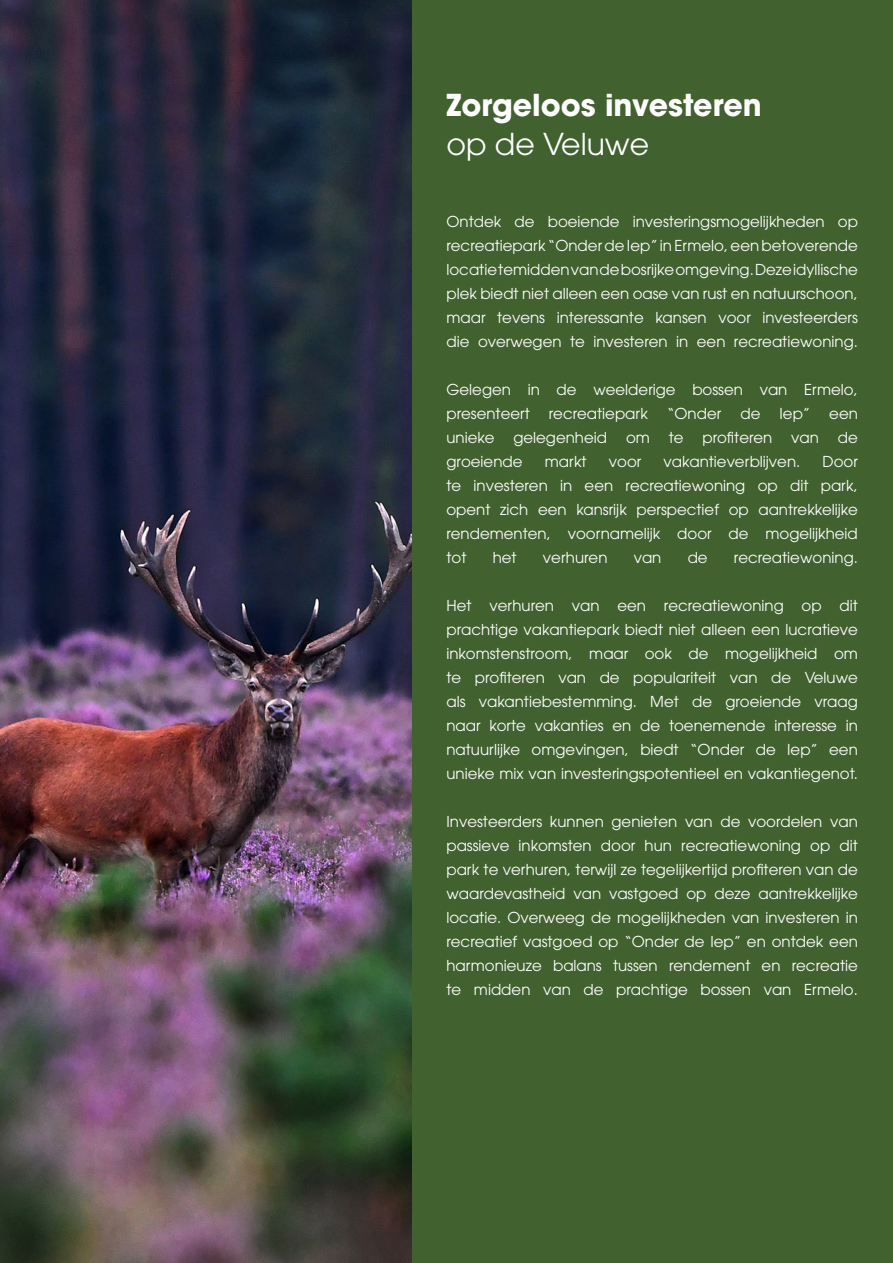
<style>
.page{position:relative;width:893px;height:1263px;background:#fff}
.page>*{position:absolute;margin:0;border:0;box-sizing:border-box;transform-origin:0 0}
.t1{font:700 30px "ITC Avant Garde Pro";color:#fff}
.t2{font:30px "ITC Avant Garde Pro";color:#fff}
.t3{font:15px/24px "ITC Avant Garde Pro";color:#fff;text-align:justify}
</style>
<div class="page">
<div style="left:411px;top:0;width:482px;height:1263px;background:#41612f"></div>
<img style="left:0;top:0;width:411px;height:1263px">
<p class="t1" style="left:446px;top:85px;width:317px">Zorgeloos investeren</p>
<p class="t2" style="left:446px;top:125px;width:204px">op de Veluwe</p>
<p class="t3" style="left:446px;top:209px;width:413px">Ontdek de boeiende investeringsmogelijkheden op recreatiepark “Onder de Iep” in Ermelo, een betoverende locatie temidden van de bosrijke omgeving. Deze idyllische plek biedt niet alleen een oase van rust en natuurschoon, maar tevens interessante kansen voor investeerders die overwegen te investeren in een recreatiewoning.</p>
<p class="t3" style="left:446px;top:377px;width:413px">Gelegen in de weelderige bossen van Ermelo, presenteert</p>
<p class="t3" style="left:549px;top:401px;width:101px">recreatiepark</p>
<p class="t3" style="left:667px;top:401px;width:56px">“Onder</p>
<p class="t3" style="left:740px;top:401px;width:22px">de</p>
<p class="t3" style="left:779px;top:401px;width:32px">Iep”</p>
<p class="t3" style="left:829px;top:401px;width:30px">een</p>
<p class="t3" style="left:446px;top:425px;width:49px">unieke</p>
<p class="t3" style="left:513px;top:425px;width:95px">gelegenheid</p>
<p class="t3" style="left:626px;top:425px;width:25px">om</p>
<p class="t3" style="left:669px;top:425px;width:16px">te</p>
<p class="t3" style="left:702px;top:425px;width:71px">profiteren</p>
<p class="t3" style="left:791px;top:425px;width:29px">van</p>
<p class="t3" style="left:838px;top:425px;width:22px">de</p>
<p class="t3" style="left:446px;top:449px;width:78px">groeiende</p>
<p class="t3" style="left:545px;top:449px;width:43px">markt</p>
<p class="t3" style="left:609px;top:449px;width:34px">voor</p>
<p class="t3" style="left:664px;top:449px;width:138px">vakantieverblijven.</p>
<p class="t3" style="left:446px;top:449px;width:413px;text-indent:376px">Door te investeren in een recreatiewoning op dit park, opent zich een kansrijk perspectief op aantrekkelijke rendementen, voornamelijk door de mogelijkheid tot</p>
<p class="t3" style="left:493px;top:545px;width:25px">het</p>
<p class="t3" style="left:543px;top:545px;width:66px">verhuren</p>
<p class="t3" style="left:634px;top:545px;width:29px">van</p>
<p class="t3" style="left:688px;top:545px;width:22px">de</p>
<p class="t3" style="left:734px;top:545px;width:125px">recreatiewoning.</p>
<p class="t3" style="left:446px;top:593px;width:413px">Het verhuren van een recreatiewoning op dit prachtige vakantiepark biedt niet alleen een lucratieve inkomstenstroom, maar ook de mogelijkheid om te profiteren van de populariteit van de Veluwe als vakantiebestemming. Met de groeiende vraag naar korte vakanties en de toenemende interesse in natuurlijke omgevingen, biedt “Onder de Iep” een unieke mix van investeringspotentieel en vakantiegenot.</p>
<p class="t3" style="left:446px;top:809px;width:413px">Investeerders kunnen genieten van de voordelen van passieve inkomsten door hun recreatiewoning op dit park te verhuren, terwijl ze tegelijkertijd profiteren van de waardevastheid van vastgoed op deze aantrekkelijke locatie. Overweeg de mogelijkheden van investeren in recreatief vastgoed op “Onder de Iep” en ontdek een harmonieuze balans tussen rendement en recreatie te midden van de prachtige bossen van Ermelo.</p>
</div>
